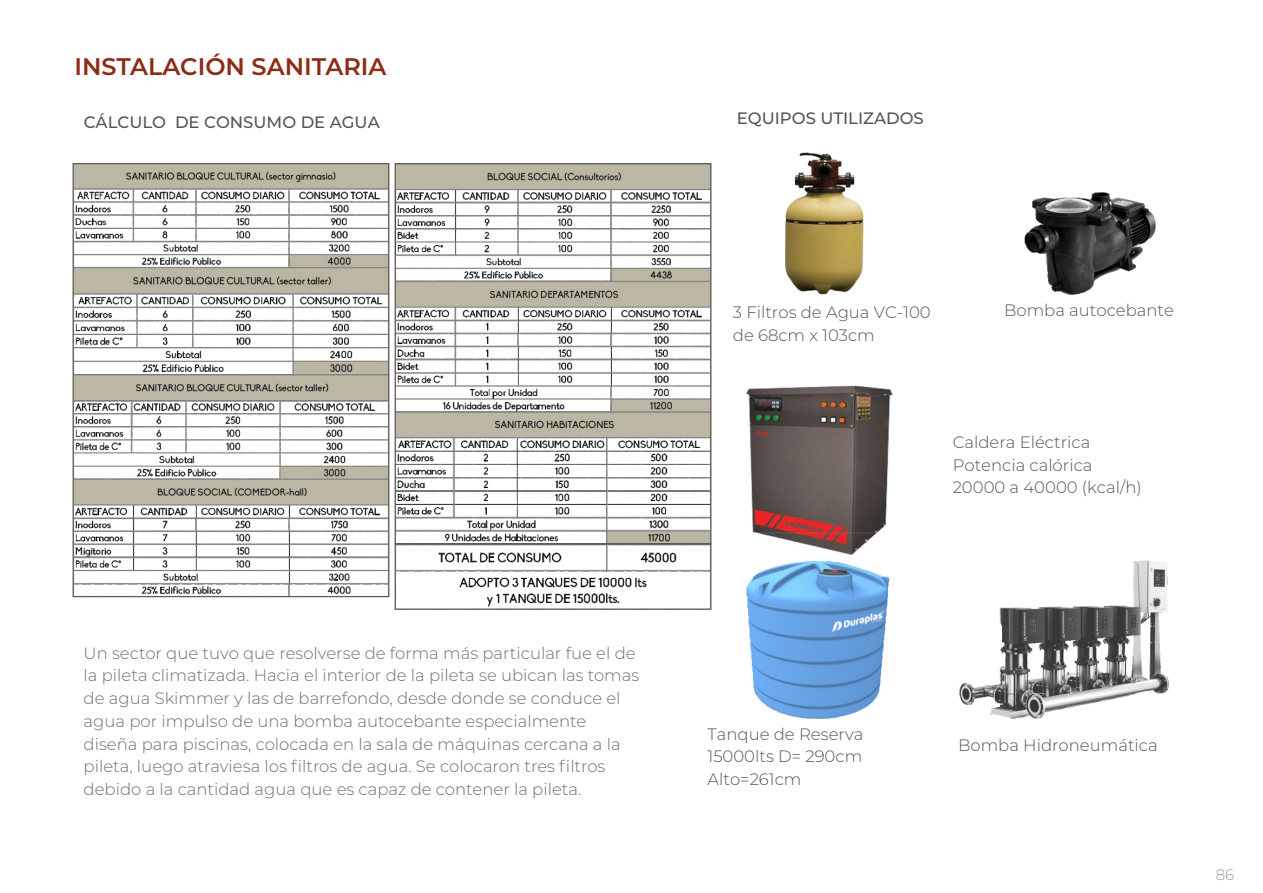
<style>
.page{position:relative;width:1263px;height:893px;background:#fff}
.page>*{position:absolute;margin:0;border:0;box-sizing:border-box;transform-origin:0 0}
.t1{font:600 24px "Montserrat";color:#8c2c16}
.t2{font:300 16.5px/22.8px "Montserrat";color:#6d6e70}
.t3{font:300 16.5px/22.8px "Montserrat";color:#585451}
.t4{font:500 16.5px "Montserrat";color:#585451}
.t5{font:200 15px "Montserrat";color:#6d6e70}
</style>
<div class="page">
<img style="left:397px;top:165px;width:312px;height:442px">
<img style="left:75px;top:165px;width:312px;height:430px">
<div style="left:395px;top:163px;width:316px;height:381px;border:1px solid #585451"></div>
<div style="left:73px;top:163px;width:316px;height:434px;border:1px solid #585451"></div>
<div style="left:395px;top:543px;width:316px;height:67px;border:1px solid #585451"></div>
<img style="left:959px;top:560px;width:210px;height:159px">
<img style="left:746px;top:561px;width:144px;height:158px">
<img style="left:746px;top:385px;width:146px;height:170px">
<img style="left:1024px;top:192px;width:132px;height:103px">
<img style="left:785px;top:152px;width:79px;height:143px">
<h1 class="t1" style="left:74px;top:51px;width:314px">INSTALACIÓN SANITARIA</h1>
<p class="t4" style="left:84px;top:112px;width:298px">CÁLCULO DE CONSUMO DE AGUA</p>
<p class="t4" style="left:737px;top:108px;width:188px">EQUIPOS UTILIZADOS</p>
<p class="t2" style="left:84px;top:641px;width:557px">Un sector que tuvo que resolverse de forma más particular fue el de la pileta climatizada. Hacia el interior de la pileta se ubican las tomas de agua Skimmer y las de barrefondo, desde donde se conduce el agua por impulso de una bomba autocebante especialmente diseña para piscinas, colocada en la sala de máquinas cercana a la pileta, luego atraviesa los filtros de agua. Se colocaron tres filtros debido a la cantidad agua que es capaz de contener la pileta.</p>
<p class="t3" style="left:733px;top:301px;width:199px">3 Filtros de Agua VC-100 de 68cm x 103cm</p>
<p class="t3" style="left:1004px;top:299px;width:171px">Bomba autocebante</p>
<p class="t3" style="left:953px;top:430px;width:191px">Caldera Eléctrica<br>Potencia calórica<br>20000 a 40000 (kcal/h)</p>
<p class="t3" style="left:707px;top:722px;width:157px;text-align:justify">Tanque de Reserva 15000lts D= 290cm Alto=261cm</p>
<p class="t3" style="left:958px;top:734px;width:201px">Bomba Hidroneumática</p>
<p class="t5" style="left:1216px;top:866px;width:20px">86</p>
</div>
